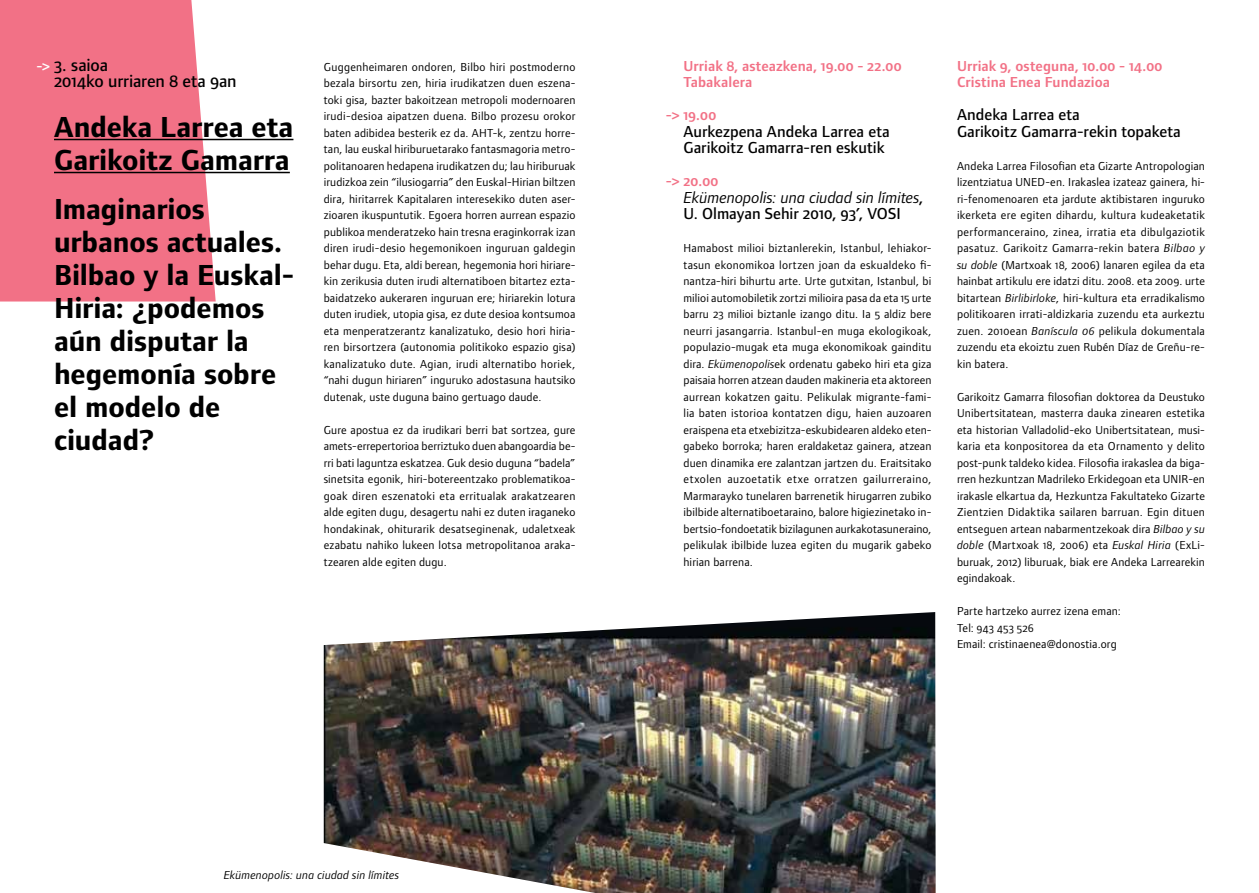
<style>
.page{position:relative;width:1259px;height:893px;background:#fff}
.page>*{position:absolute;margin:0;border:0;box-sizing:border-box;transform-origin:0 0}
.t1{font:30px/33px "Foundry Form Sans Bold OSF";letter-spacing:-.005em;color:#000}
.t2{font:18px/16.5px "Foundry Form Sans Medium OSF";color:#000}
.t3{font:16.5px/16.5px "Foundry Form Sans Medium OSF";color:#000}
.t4{font:16.5px "Foundry Form Sans Italic OSF";letter-spacing:-.005em;color:#000}
.t5{font:15px/16.5px "Foundry Form Sans Demi OSF";letter-spacing:.005em;color:#f27186}
.t6{font:15px "Foundry Form Sans Demi OSF";color:#fff}
.t7{font:12px/16.5px "Foundry Form Sans Book OSF";letter-spacing:.015em;color:#000;text-align:justify}
.t8{font:12px "Foundry Form Sans Italic OSF";letter-spacing:.01em;color:#000}
.s1{font-family:"Foundry Form Sans Medium OSF"}
.s2{font-family:"Foundry Form Sans Italic OSF"}
</style>
<div class="page">
<div style="left:0;top:0;width:216px;height:302px;background:#f27186"></div>
<img style="left:324px;top:612px;width:611px;height:281px">
<hr style="left:54px;top:139px;width:239px;height:1px;background:#000">
<hr style="left:54px;top:172px;width:236px;height:1px;background:#000">
<h2 class="t2" style="left:54px;top:56px;width:184px">3. saioa<br>2014ko urriaren 8 eta 9an</h2>
<h1 class="t1" style="left:54px;top:110px;width:241px">Andeka Larrea eta<br>Garikoitz Gamarra</h1>
<h1 class="t1" style="left:54px;top:192px;width:242px">Imaginarios urbanos actuales.<br>Bilbao y la Euskal-<br>Hiria: ¿podemos aún disputar la hegemonía sobre el modelo de ciudad?</h1>
<p class="t6" style="left:36px;top:57px;width:15px">-&gt;</p>
<p class="t7" style="left:324px;top:58px;width:253px">Guggenheimaren ondoren, Bilbo hiri postmoderno bezala birsortu zen, hiria irudikatzen duen eszena&shy;toki gisa, bazter bakoitzean metropoli modernoaren irudi-desioa aipatzen duena. Bilbo prozesu orokor baten adibidea besterik ez da. AHT-k, zentzu horre&shy;tan, lau euskal hiriburuetarako fantasmagoria metro&shy;politanoaren hedapena irudikatzen du; lau hiriburuak irudizkoa zein “ilusiogarria” den Euskal-Hirian biltzen dira, hiritarrek Kapitalaren interesekiko duten aser&shy;zioaren ikuspuntutik. Egoera horren aurrean espazio publikoa menderatzeko hain tresna eraginkorrak izan diren irudi-desio hegemonikoen inguruan galdegin behar dugu. Eta, aldi berean, hegemonia hori hiriare&shy;kin zerikusia duten irudi alternatiboen bitartez ezta&shy;baidatzeko aukeraren inguruan ere; hiriarekin lotura duten irudiek, utopia gisa, ez dute desioa kontsumoa eta menperatzerantz kanalizatuko, desio hori hiria&shy;ren birsortzera (autonomia politikoko espazio gisa) kanalizatuko dute. Agian, irudi alternatibo horiek, “nahi dugun hiriaren” inguruko adostasuna hautsiko dutenak, uste duguna baino gertuago daude.</p>
<p class="t7" style="left:324px;top:421px;width:253px">Gure apostua ez da irudikari berri bat sortzea, gure amets-errepertorioa berriztuko duen abangoardia be&shy;rri bati laguntza eskatzea. Guk desio duguna “badela” sinetsita egonik, hiri-botereentzako problematikoa&shy;goak diren eszenatoki eta erritualak arakatzearen alde egiten dugu, desagertu nahi ez duten iraganeko hondakinak, ohiturarik desatseginenak, udaletxeak ezabatu nahiko lukeen lotsa metropolitanoa araka&shy;tzearen alde egiten dugu.</p>
<p class="t5" style="left:683px;top:57px;width:220px">Urriak 8, asteazkena, 19.00 - 22.00<br>Tabakalera</p>
<p class="t5" style="left:666px;top:107px;width:52px">-&gt; 19.00</p>
<h3 class="t3" style="left:683px;top:123px;width:208px">Aurkezpena Andeka Larrea eta<br>Garikoitz Gamarra-ren eskutik</h3>
<p class="t5" style="left:666px;top:173px;width:54px">-&gt; 20.00</p>
<h3 class="t4" style="left:683px;top:188px;width:241px">Ekümenopolis: una ciudad sin límites<span class="s1">,</span></h3>
<h3 class="t3" style="left:683px;top:205px;width:219px">U. Olmayan Sehir 2010, 93’, VOSI</h3>
<p class="t7" style="left:683px;top:240px;width:249px">Hamabost milioi biztanlerekin, Istanbul, lehiakor&shy;tasun ekonomikoa lortzen joan da eskualdeko fi&shy;nantza-hiri bihurtu arte. Urte gutxitan, Istanbul, bi milioi automobiletik zortzi milioira pasa da eta 15 urte barru 23 milioi biztanle izango ditu. Ia 5 aldiz bere neurri jasangarria. Istanbul-en muga ekologikoak, populazio-mugak eta muga ekonomikoak gainditu dira. <span class="s2">Ekümenopolis</span>ek ordenatu gabeko hiri eta giza paisaia horren atzean dauden makineria eta aktoreen aurrean kokatzen gaitu. Pelikulak migrante-fami&shy;lia baten istorioa kontatzen digu, haien auzoaren eraispena eta etxebizitza-eskubidearen aldeko eten&shy;gabeko borroka; haren eraldaketaz gainera, atzean duen dinamika ere zalantzan jartzen du. Eraitsitako etxolen auzoetatik etxe orratzen gailurreraino, Marmarayko tunelaren barrenetik hirugarren zubiko ibilbide alternatiboetaraino, balore higiezinetako in&shy;bertsio-fondoetatik bizilagunen aurkakotasuneraino, pelikulak ibilbide luzea egiten du mugarik gabeko hirian barrena.</p>
<p class="t5" style="left:957px;top:57px;width:207px">Urriak 9, osteguna, 10.00 - 14.00<br>Cristina Enea Fundazioa</p>
<h3 class="t3" style="left:957px;top:106px;width:225px">Andeka Larrea eta<br>Garikoitz Gamarra-rekin topaketa</h3>
<p class="t7" style="left:957px;top:157px;width:249px">Andeka Larrea Filosofian eta Gizarte Antropologian lizentziatua UNED-en. Irakaslea izateaz gainera, hi&shy;ri-fenomenoaren eta jardute aktibistaren inguruko ikerketa ere egiten dihardu, kultura kudeaketatik performanceraino, zinea, irratia eta dibulgaziotik pasatuz. Garikoitz Gamarra-rekin batera <span class="s2">Bilbao y su doble</span> (Martxoak 18, 2006) lanaren egilea da eta hainbat artikulu ere idatzi ditu. 2008. eta 2009. urte bitartean <span class="s2">Birlibirloke</span>, hiri-kultura eta erradikalismo politikoaren irrati-aldizkaria zuzendu eta aurkeztu zuen. 2010ean <span class="s2">Baníscula 06</span> pelikula dokumentala zuzendu eta ekoiztu zuen Rubén Díaz de Greñu-re&shy;kin batera.</p>
<p class="t7" style="left:957px;top:388px;width:249px">Garikoitz Gamarra filosofian doktorea da Deustuko Unibertsitatean, masterra dauka zinearen estetika eta historian Valladolid-eko Unibertsitatean, musi&shy;karia eta konpositorea da eta Ornamento y delito post-punk taldeko kidea. Filosofia irakaslea da biga&shy;rren hezkuntzan Madrileko Erkidegoan eta UNIR-en irakasle elkartua da, Hezkuntza Fakultateko Gizarte Zientzien Didaktika sailaren barruan. Egin dituen entseguen artean nabarmentzekoak dira <span class="s2">Bilbao y su doble</span> (Martxoak 18, 2006) eta <span class="s2">Euskal Hiria</span> (ExLi&shy;buruak, 2012) liburuak, biak ere Andeka Larrearekin egindakoak.</p>
<p class="t7" style="left:957px;top:603px;width:165px;text-align:left">Parte hartzeko aurrez izena eman:<br>Tel: 943 453 526<br>Email: cristinaenea@donostia.org</p>
<p class="t8" style="left:224px;top:868px;width:177px">Ekümenopolis: una ciudad sin límites</p>
</div>
